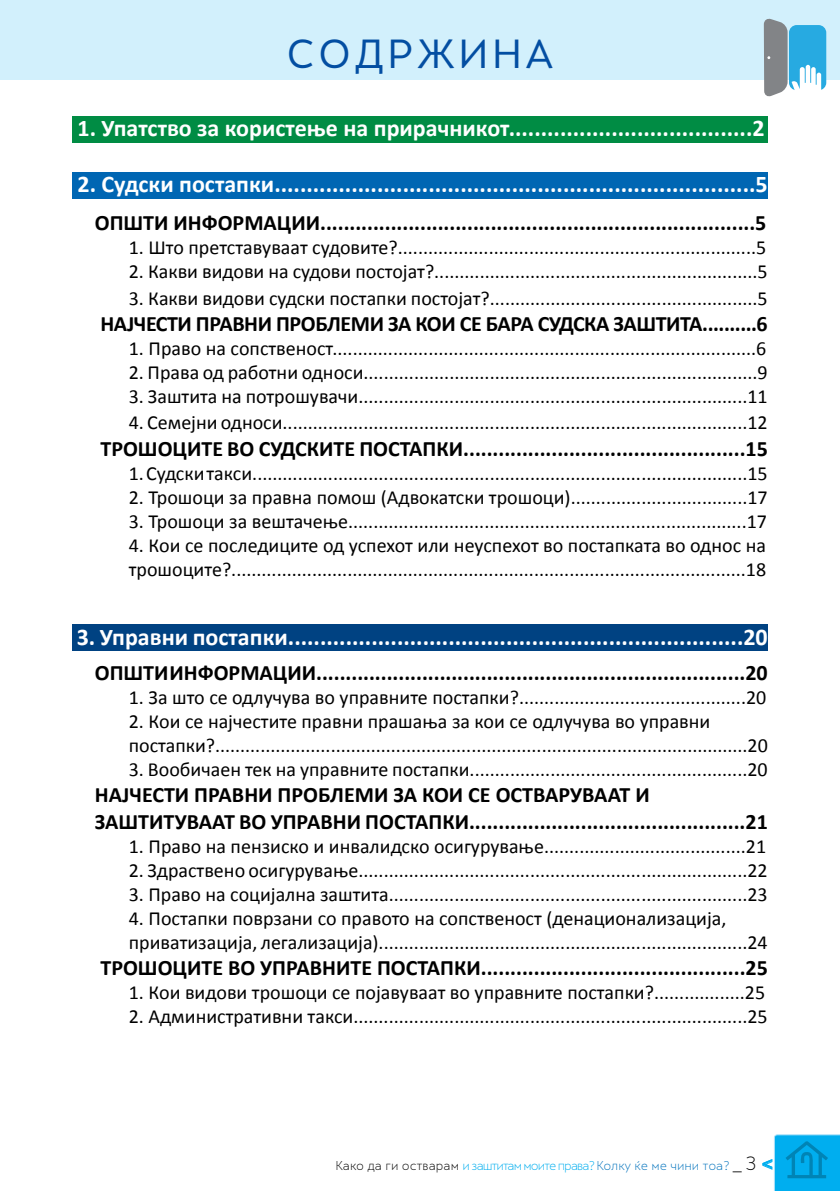
<style>
.page{position:relative;width:840px;height:1191px;background:#fff}
.page>*{position:absolute;margin:0;border:0;box-sizing:border-box;transform-origin:0 0}
.t1{font:38px "Skola Sans";letter-spacing:.1em;color:#034ea2}
.t2{font:700 24px "Calibri";color:#fff}
.t3{font:700 22px/26.4px "Calibri";color:#000}
.t4{font:700 22px "Calibri";letter-spacing:-.02em;color:#000}
.t5{font:20px/24px "Calibri";color:#000}
.t6{font:300 12px "Skola Sans";letter-spacing:-.005em;color:#00aeef}
.s1{color:#000}
.s2{color:#0072bc}
.s3{font-size:18px;color:#000}
.s4{font-weight:700;font-size:18px}
</style>
<div class="page">
<div style="left:0;top:0;width:839px;height:79px;background:#d2f0fc"></div>
<svg style="left:762px;top:1134px;width:77px;height:57px;background:#2bb6ea"></svg>
<div style="left:788px;top:25px;width:37px;height:65px;background:#27aae1;border-radius:8px"></div>
<svg style="left:763px;top:18px;width:57px;height:79px"></svg>
<div style="left:72px;top:117px;width:695px;height:26px;background:#008c44"></div>
<div style="left:72px;top:172px;width:695px;height:26px;background:#0066b3"></div>
<div style="left:72px;top:624px;width:695px;height:27px;background:#004282"></div>
<h1 class="t1" style="left:286px;top:31px;width:268px">СОДРЖИНА</h1>
<p class="t2" style="left:77px;top:113px;width:688px">1. Упатство за користење на прирачникот......................................2</p>
<p class="t2" style="left:77px;top:168px;width:691px">2. Судски постапки...........................................................................5</p>
<p class="t3" style="left:95px;top:210px;width:672px">ОПШТИ ИНФОРМАЦИИ..........................................................................5</p>
<p class="t5" style="left:129px;top:235px;width:638px">1. Што претставуваат судовите?.......................................................................5</p>
<p class="t5" style="left:129px;top:259px;width:640px">2. Какви видови на судови постојат?................................................................5</p>
<p class="t5" style="left:129px;top:286px;width:640px">3. Какви видови судски постапки постојат?.....................................................5</p>
<p class="t4" style="left:100px;top:309px;width:668px">НАЈЧЕСТИ ПРАВНИ ПРОБЛЕМИ ЗА КОИ СЕ БАРА СУДСКА ЗАШТИТА..........6</p>
<p class="t5" style="left:129px;top:336px;width:638px">1. Право на сопственост....................................................................................6</p>
<p class="t5" style="left:129px;top:360px;width:640px">2. Права од работни односи..............................................................................9</p>
<p class="t5" style="left:129px;top:384px;width:640px">3. Заштита на потрошувачи.............................................................................11</p>
<p class="t5" style="left:129px;top:411px;width:640px">4. Семејни односи............................................................................................12</p>
<p class="t3" style="left:100px;top:435px;width:668px">ТРОШОЦИТЕ ВО СУДСКИТЕ ПОСТАПКИ................................................15</p>
<p class="t5" style="left:129px;top:461px;width:640px">1. Судски такси..................................................................................................15</p>
<p class="t5" style="left:129px;top:485px;width:640px">2. Трошоци за правна помош (Адвокатски трошоци)...................................17</p>
<p class="t5" style="left:129px;top:509px;width:639px">3. Трошоци за вештачење...............................................................................17</p>
<p class="t5" style="left:129px;top:533px;width:638px">4. Кои се последиците од успехот или неуспехот во постапката во однос на трошоците?......................................................................................................18</p>
<p class="t2" style="left:77px;top:622px;width:692px">3. Управни постапки.......................................................................20</p>
<p class="t3" style="left:95px;top:659px;width:674px">ОПШТИ ИНФОРМАЦИИ.........................................................................20</p>
<p class="t5" style="left:129px;top:685px;width:638px">1. За што се одлучува во управните постапки?.............................................20</p>
<p class="t5" style="left:129px;top:709px;width:640px">2. Кои се најчестите правни прашања за кои се одлучува во управни постапки?..........................................................................................................20</p>
<p class="t5" style="left:129px;top:757px;width:640px">3. Вообичаен тек на управните постапки.......................................................20</p>
<p class="t3" style="left:95px;top:782px;width:674px">НАЈЧЕСТИ ПРАВНИ ПРОБЛЕМИ ЗА КОИ СЕ ОСТВАРУВААТ И<br>ЗАШТИТУВААТ ВО УПРАВНИ ПОСТАПКИ...............................................21</p>
<p class="t5" style="left:129px;top:834px;width:638px">1. Право на пензиско и инвалидско осигурување........................................21</p>
<p class="t5" style="left:129px;top:858px;width:640px">2. Здраствено осигурување.............................................................................22</p>
<p class="t5" style="left:129px;top:882px;width:640px">3. Право на социјална заштита.......................................................................23</p>
<p class="t5" style="left:129px;top:906px;width:640px">4. Постапки поврзани со правото на сопственост (денационализација, приватизација, легализација).........................................................................24</p>
<p class="t3" style="left:100px;top:954px;width:668px">ТРОШОЦИТЕ ВО УПРАВНИТЕ ПОСТАПКИ.............................................25</p>
<p class="t5" style="left:129px;top:980px;width:637px">1. Кои видови трошоци се појавуваат во управните постапки?..................25</p>
<p class="t5" style="left:129px;top:1004px;width:640px">2. Административни такси..............................................................................25</p>
<p class="t6" style="left:335px;top:1159px;width:439px"><span class="s1">Како да ги остварам</span> и заштитам моите права? <span class="s2">Колку ќе ме чини тоа?</span> <span class="s3">_ 3</span> <span class="s4">&lt;</span></p>
</div>
